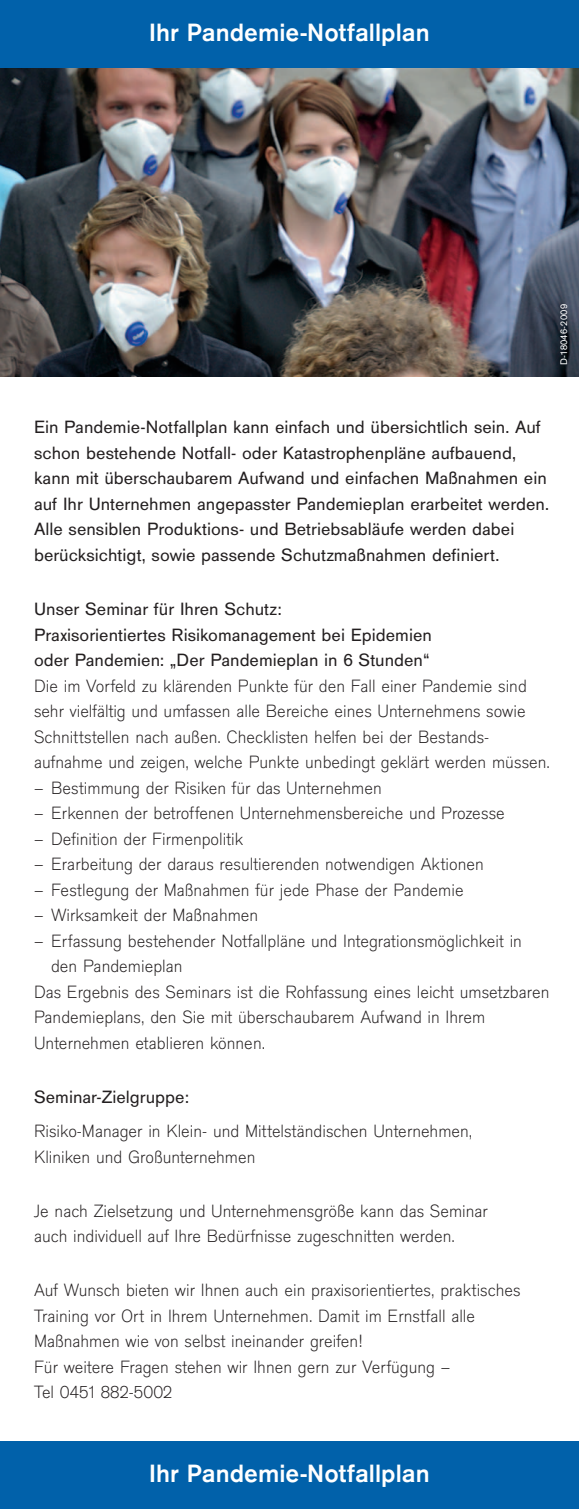
<style>
.page{position:relative;width:579px;height:1509px;background:#fff}
.page>*{position:absolute;margin:0;border:0;box-sizing:border-box;transform-origin:0 0}
.t1{font:700 26px "Draeger San";color:#fff}
.t2{font:300 18.4px/25.6px "Draeger San";color:#231f20}
.t3{font:18.4px/25.6px "Draeger San";color:#231f20}
.t4{font:10px "Draeger San";letter-spacing:.025em;color:#fff}
</style>
<div class="page">
<img style="left:0;top:68px;width:578px;height:308px">
<div style="left:0;top:0;width:578px;height:68px;background:#0161aa"></div>
<div style="left:0;top:1440px;width:578px;height:68px;background:#0161aa"></div>
<h1 class="t1" style="left:149px;top:23px;width:282px">Ihr Pandemie-Notfallplan</h1>
<p class="t4" style="left:560px;top:365px;width:63px;rotate:-90deg">D-18046-2009</p>
<p class="t3" style="left:34px;top:416px;width:516px">Ein Pandemie-Notfallplan kann einfach und übersichtlich sein. Auf schon bestehende Notfall- oder Katastrophenpläne aufbauend, kann mit überschaubarem Aufwand und einfachen Maßnahmen ein auf Ihr Unternehmen angepasster Pandemieplan erarbeitet werden.<br>Alle sensiblen Produktions- und Betriebsabläufe werden dabei berücksichtigt, sowie passende Schutzmaßnahmen definiert.</p>
<p class="t3" style="left:34px;top:598px;width:399px">Unser Seminar für Ihren Schutz:<br>Praxisorientiertes Risikomanagement bei Epidemien oder Pandemien: „Der Pandemieplan in 6 Stunden“</p>
<p class="t2" style="left:34px;top:674px;width:517px">Die im Vorfeld zu klärenden Punkte für den Fall einer Pandemie sind sehr vielfältig und umfassen alle Bereiche eines Unternehmens sowie Schnittstellen nach außen. Checklisten helfen bei der Bestands - aufnahme und zeigen, welche Punkte unbedingt geklärt werden müssen.</p>
<p class="t2" style="left:34px;top:776px;width:349px">– Bestimmung der Risiken für das Unternehmen</p>
<p class="t2" style="left:34px;top:802px;width:472px">– Erkennen der betroffenen Unternehmensbereiche und Prozesse</p>
<p class="t2" style="left:34px;top:827px;width:211px">– Definition der Firmenpolitik</p>
<p class="t2" style="left:34px;top:853px;width:451px">– Erarbeitung der daraus resultierenden notwendigen Aktionen</p>
<p class="t2" style="left:34px;top:878px;width:431px">– Festlegung der Maßnahmen für jede Phase der Pandemie</p>
<p class="t2" style="left:34px;top:904px;width:226px">– Wirksamkeit der Maßnahmen</p>
<p class="t2" style="left:34px;top:929px;width:489px">– Erfassung bestehender Notfallpläne und Integrationsmöglichkeit in</p>
<p class="t2" style="left:51px;top:955px;width:133px">den Pandemieplan</p>
<p class="t2" style="left:34px;top:980px;width:516px">Das Ergebnis des Seminars ist die Rohfassung eines leicht umsetzbaren</p>
<p class="t2" style="left:34px;top:1006px;width:452px">Pandemieplans, den Sie mit überschaubarem Aufwand in Ihrem</p>
<p class="t2" style="left:34px;top:1031px;width:232px">Unternehmen etablieren können.</p>
<p class="t3" style="left:34px;top:1085px;width:156px">Seminar-Zielgruppe:</p>
<p class="t2" style="left:34px;top:1120px;width:439px">Risiko-Manager in Klein- und Mittelständischen Unternehmen,<br>Kliniken und Großunternehmen</p>
<p class="t2" style="left:34px;top:1199px;width:455px">Je nach Zielsetzung und Unternehmensgröße kann das Seminar auch individuell auf Ihre Bedürfnisse zugeschnitten werden.</p>
<p class="t2" style="left:34px;top:1279px;width:488px">Auf Wunsch bieten wir Ihnen auch ein praxisorientiertes, praktisches Training vor Ort in Ihrem Unternehmen. Damit im Ernstfall alle Maßnahmen wie von selbst ineinander greifen!<br>Für weitere Fragen stehen wir Ihnen gern zur Verfügung –<br>Tel 0451 882-5002</p>
<h1 class="t1" style="left:149px;top:1463px;width:282px">Ihr Pandemie-Notfallplan</h1>
</div>
